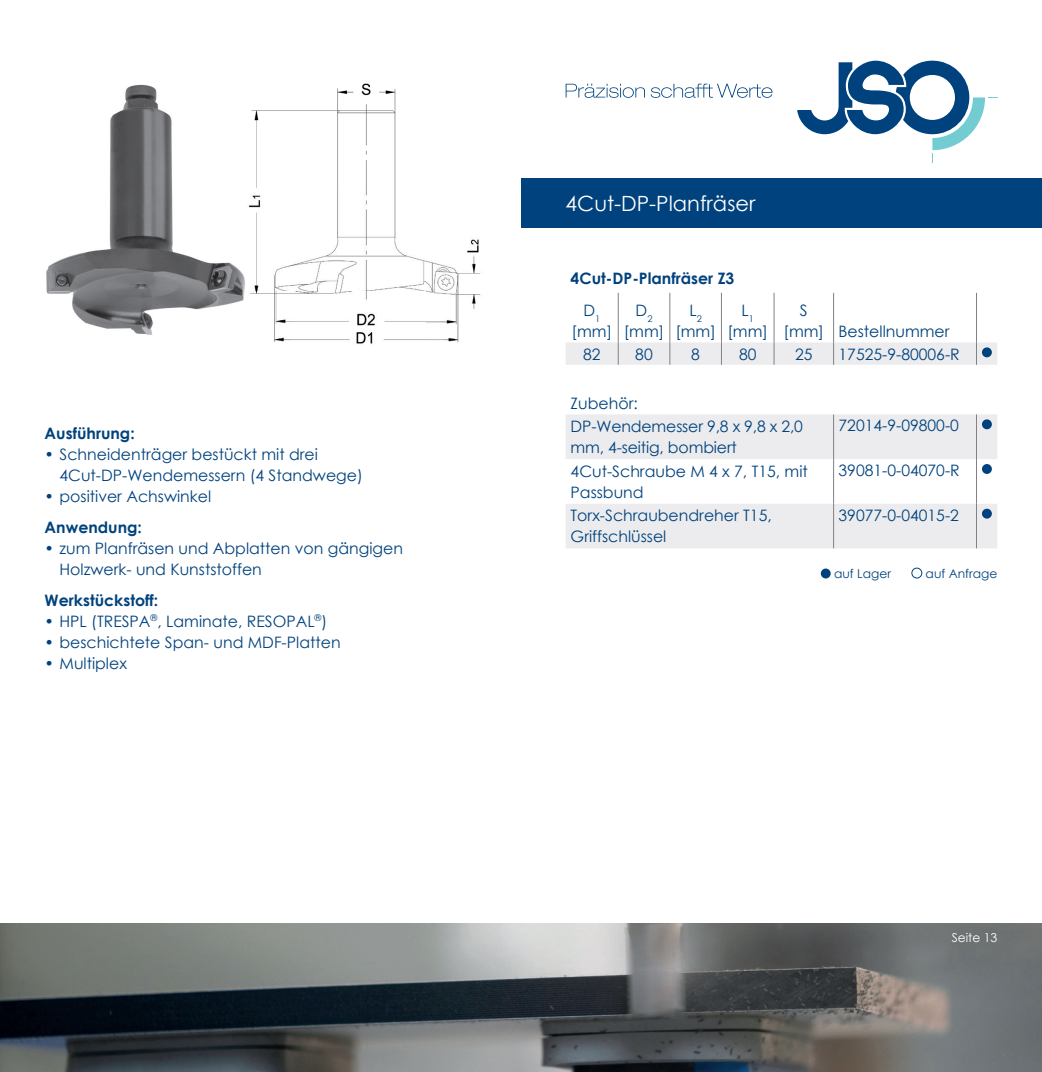
<style>
.page{position:relative;width:1042px;height:1072px;background:#fff}
.page>*{position:absolute;margin:0;border:0;box-sizing:border-box;transform-origin:0 0}
.t1{font:21px "Century Gothic";color:#fff}
.t2{font:15.75px/21px "Century Gothic";color:#00427d}
.t3{font:700 15.75px/32.6px "Century Gothic";color:#00427d}
.t4{font:12.25px "Century Gothic";color:#00427d}
.t5{font:12.25px "Century Gothic";color:#fff}
.s1{font-weight:400}
</style>
<div class="page">
<img style="left:0;top:923px;width:1042px;height:148px">
<svg style="left:797px;top:61px;width:200px;height:102px"></svg>
<svg style="left:566px;top:84px;width:79px;height:14px"></svg>
<svg style="left:651px;top:84px;width:121px;height:14px"></svg>
<div style="left:521px;top:179px;width:521px;height:49px;background:#00427d"></div>
<img style="left:46px;top:84px;width:199px;height:251px">
<svg style="left:566px;top:342px;width:431px;height:206px;fill:#ececee"></svg>
<hr style="left:618px;top:293px;width:1px;height:49px;background:#808285">
<hr style="left:669px;top:293px;width:1px;height:49px;background:#808285">
<hr style="left:721px;top:293px;width:1px;height:49px;background:#808285">
<hr style="left:774px;top:293px;width:1px;height:49px;background:#808285">
<hr style="left:833px;top:293px;width:1px;height:49px;background:#808285">
<hr style="left:976px;top:293px;width:1px;height:49px;background:#808285">
<hr style="left:833px;top:414px;width:1px;height:45px;background:#808285">
<hr style="left:976px;top:414px;width:1px;height:45px;background:#808285">
<hr style="left:833px;top:459px;width:1px;height:45px;background:#808285">
<hr style="left:976px;top:459px;width:1px;height:45px;background:#808285">
<hr style="left:833px;top:504px;width:1px;height:44px;background:#808285">
<hr style="left:976px;top:504px;width:1px;height:44px;background:#808285">
<svg style="left:618px;top:342px;width:1px;height:23px"></svg>
<svg style="left:669px;top:342px;width:1px;height:23px"></svg>
<svg style="left:721px;top:342px;width:1px;height:23px"></svg>
<svg style="left:774px;top:342px;width:1px;height:23px"></svg>
<svg style="left:833px;top:342px;width:1px;height:23px"></svg>
<svg style="left:976px;top:342px;width:1px;height:23px"></svg>
<div style="left:982px;top:347px;width:10px;height:10px;background:#00427d;border-radius:50%"></div>
<div style="left:982px;top:419px;width:10px;height:10px;background:#00427d;border-radius:50%"></div>
<div style="left:982px;top:464px;width:10px;height:10px;background:#00427d;border-radius:50%"></div>
<div style="left:982px;top:508px;width:10px;height:10px;background:#00427d;border-radius:50%"></div>
<div style="left:821px;top:568px;width:10px;height:10px;background:#00427d;border-radius:50%"></div>
<div style="left:911px;top:567px;width:11px;height:11px;border:1px solid #00427d;border-radius:50%"></div>
<img style="left:248px;top:83px;width:233px;height:261px">
<p class="t3" style="left:45px;top:416px;width:92px">Ausführung:</p>
<p class="t2" style="left:60px;top:443px;width:305px;text-indent:-15px">• Schneidenträger bestückt mit drei<br>4Cut-DP-Wendemessern (4 Standwege)</p>
<p class="t2" style="left:45px;top:485px;width:168px">• positiver Achswinkel</p>
<p class="t3" style="left:45px;top:510px;width:99px">Anwendung:</p>
<p class="t2" style="left:60px;top:537px;width:345px;text-indent:-15px">• zum Planfräsen und Abplatten von gängigen<br>Holzwerk- und Kunststoffen</p>
<p class="t3" style="left:45px;top:583px;width:115px">Werkstückstoff:</p>
<p class="t2" style="left:45px;top:610px;width:284px">• HPL (TRESPA<sup>®</sup>, Laminate, RESOPAL<sup>®</sup>)</p>
<p class="t2" style="left:45px;top:631px;width:297px">• beschichtete Span- und MDF-Platten</p>
<p class="t2" style="left:45px;top:652px;width:84px">• Multiplex</p>
<h1 class="t1" style="left:566px;top:189px;width:191px">4Cut-DP-Planfräser</h1>
<p class="t3" style="left:583px;top:261px;width:152px;text-indent:-13px">4Cut-DP-Planfräser Z3<br><span class="s1">D</span><sub>1</sub></p>
<p class="t2" style="left:572px;top:321px;width:42px">[mm]</p>
<p class="t2" style="left:624px;top:300px;width:42px;text-align:center">D<sub>2 </sub>[mm]</p>
<p class="t2" style="left:675px;top:300px;width:42px;text-align:center">L<sub>2 </sub>[mm]</p>
<p class="t2" style="left:727px;top:300px;width:42px;text-align:center">L<sub>1 </sub>[mm]</p>
<p class="t2" style="left:783px;top:300px;width:168px;text-indent:16px">S<br>[mm] Bestellnummer</p>
<p class="t2" style="left:583px;top:343px;width:19px">82</p>
<p class="t2" style="left:635px;top:343px;width:19px">80</p>
<p class="t2" style="left:691px;top:343px;width:10px">8</p>
<p class="t2" style="left:739px;top:343px;width:19px">80</p>
<p class="t2" style="left:795px;top:343px;width:19px">25</p>
<p class="t2" style="left:838px;top:343px;width:123px">17525-9-80006-R</p>
<p class="t2" style="left:570px;top:392px;width:234px;line-height:22.8px">Zubehör:<br>DP-Wendemesser 9,8 x 9,8 x 2,0</p>
<p class="t2" style="left:570px;top:437px;width:168px">mm, 4-seitig, bombiert</p>
<p class="t2" style="left:838px;top:415px;width:122px">72014-9-09800-0</p>
<p class="t2" style="left:570px;top:460px;width:239px">4Cut-Schraube M 4 x 7, T15, mit<br>Passbund</p>
<p class="t2" style="left:838px;top:459px;width:123px">39081-0-04070-R</p>
<p class="t2" style="left:570px;top:505px;width:203px">Torx-Schraubendreher T15,<br>Griffschlüssel</p>
<p class="t2" style="left:838px;top:504px;width:122px">39077-0-04015-2</p>
<p class="t4" style="left:834px;top:565px;width:58px">auf Lager</p>
<p class="t4" style="left:925px;top:565px;width:73px">auf Anfrage</p>
<p class="t5" style="left:951px;top:929px;width:47px">Seite 13</p>
</div>
